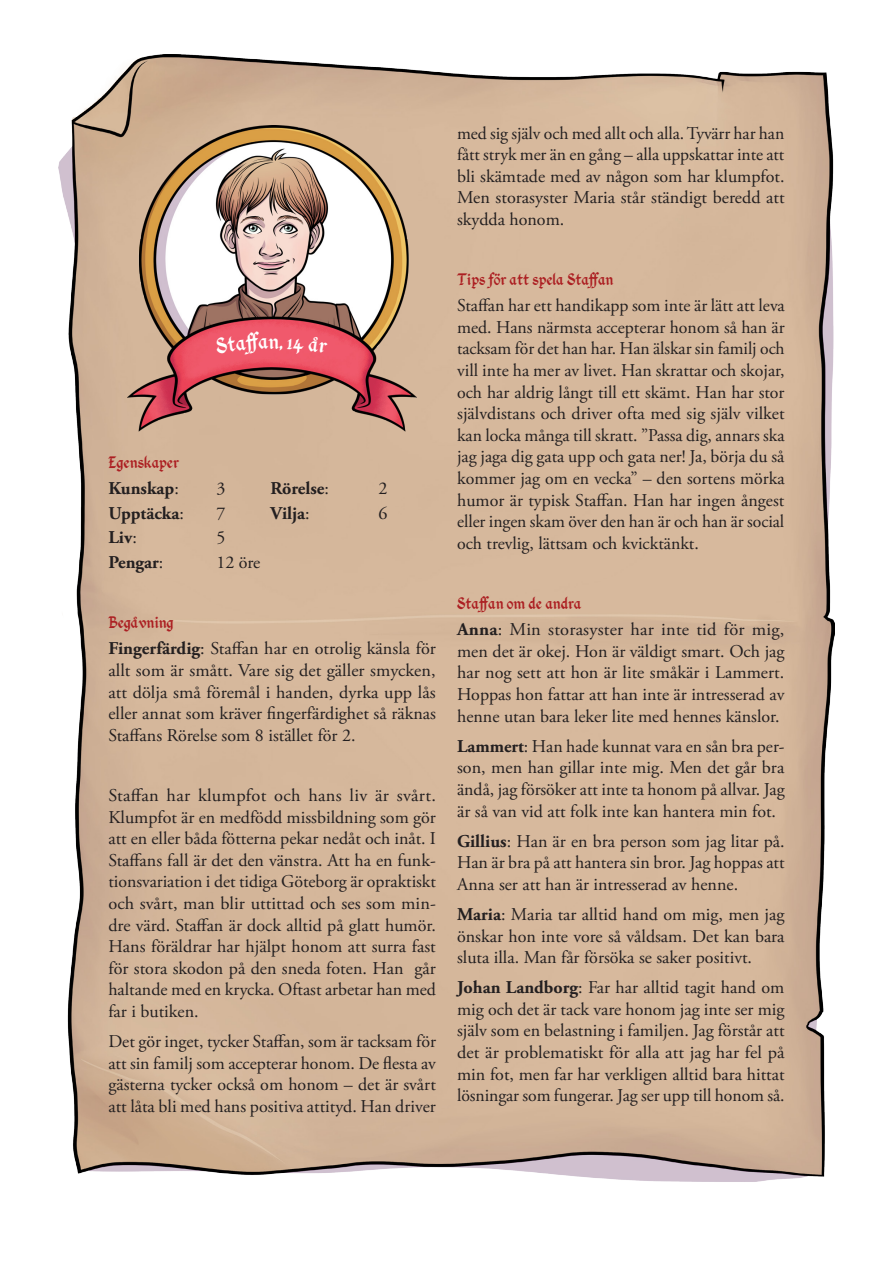
<style>
.page{position:relative;width:893px;height:1263px;background:#fff}
.page>*{position:absolute;margin:0;border:0;box-sizing:border-box;transform-origin:0 0}
.Rollpersonsnamn{font:24px "Kingthings Calligraphica 2";color:#fff}
.Brödtext{font:18px/21.6px "Adobe Garamond Pro";color:#231f20;text-align:justify}
.Styckerubrik_liten{font:18px "Kingthings Calligraphica 2";color:#ac1f22}
.Brödtext_copy{font:700 18px "Adobe Garamond Pro";color:#231f20}
.Brödtext-2{font:700 18px "Adobe Garamond Pro";color:#231f20}
.Brödtext_copy-2{font:18px "Adobe Garamond Pro";color:#231f20}
.s1{font-weight:400}
.s2{font-weight:700}
</style>
<div class="page">
<img style="left:59px;top:54px;width:775px;height:1128px">
<img style="left:128px;top:125px;width:288px;height:306px">
<svg style="left:215px;top:332px;width:54px;height:22px"></svg>
<svg style="left:279px;top:336px;width:49px;height:19px"></svg>
<p class="Rollpersonsnamn" style="left:268px;top:327px;width:12px">n</p>
<p class="Styckerubrik_liten" style="left:108px;top:452px;width:72px">Egenskaper</p>
<p class="Brödtext_copy" style="left:108px;top:478px;width:72px">Kunskap<span class="s1">:</span></p>
<p class="Brödtext_copy-2" style="left:216px;top:478px;width:10px">3</p>
<p class="Brödtext_copy" style="left:270px;top:478px;width:60px">Rörelse<span class="s1">:</span></p>
<p class="Brödtext_copy-2" style="left:378px;top:478px;width:10px">2</p>
<p class="Brödtext_copy" style="left:108px;top:503px;width:77px">Upptäcka<span class="s1">:</span></p>
<p class="Brödtext_copy-2" style="left:216px;top:502px;width:10px">7</p>
<p class="Brödtext_copy" style="left:270px;top:503px;width:41px">Vilja<span class="s1">:</span></p>
<p class="Brödtext_copy-2" style="left:378px;top:502px;width:10px">6</p>
<p class="Brödtext_copy" style="left:108px;top:527px;width:30px">Liv<span class="s1">:</span></p>
<p class="Brödtext_copy-2" style="left:216px;top:527px;width:10px">5</p>
<p class="Brödtext-2" style="left:108px;top:552px;width:56px">Pengar<span class="s1">:</span></p>
<p class="Brödtext" style="left:216px;top:552px;width:45px">12 öre</p>
<p class="Styckerubrik_liten" style="left:108px;top:612px;width:67px">Begåvning</p>
<p class="Brödtext" style="left:108px;top:638px;width:329px"><span class="s2">Fingerfärdig</span>: Staffan har en otrolig känsla för allt som är smått. Vare sig det gäller smycken, att dölja små föremål i handen, dyrka upp lås eller annat som kräver fingerfärdighet så räknas Staffans Rörelse som 8 istället för 2.</p>
<p class="Brödtext" style="left:108px;top:785px;width:329px">Staffan har klumpfot och hans liv är svårt.<br>Klumpfot är en medfödd missbildning som gör att en eller båda fötterna pekar nedåt och inåt. I Staffans fall är det den vänstra. Att ha en funk&shy;tionsvariation i det tidiga Göteborg är opraktiskt och svårt, man blir uttittad och ses som min&shy;dre värd. Staffan är dock alltid på glatt humör.<br>Hans föräldrar har hjälpt honom att surra fast för stora skodon på den sneda foten. Han går haltande med en krycka. Oftast arbetar han med far i butiken.</p>
<p class="Brödtext" style="left:108px;top:1031px;width:329px">Det gör inget, tycker Staffan, som är tacksam för att sin familj som accepterar honom. De flesta av gästerna tycker också om honom – det är svårt att låta bli med hans positiva attityd. Han driver</p>
<p class="Brödtext" style="left:457px;top:123px;width:329px">med sig själv och med allt och alla. Tyvärr har han fått stryk mer än en gång – alla uppskattar inte att bli skämtade med av någon som har klumpfot.<br>Men storasyster Maria står ständigt beredd att skydda honom.</p>
<p class="Styckerubrik_liten" style="left:457px;top:269px;width:158px">Tips för att spela Staffan</p>
<p class="Brödtext" style="left:457px;top:295px;width:329px">Staffan har ett handikapp som inte är lätt att leva med. Hans närmsta accepterar honom så han är tacksam för det han har. Han älskar sin familj och vill inte ha mer av livet. Han skrattar och skojar, och har aldrig långt till ett skämt. Han har stor självdistans och driver ofta med sig själv vilket kan locka många till skratt. ”Passa dig, annars ska jag jaga dig gata upp och gata ner! Ja, börja du så kommer jag om en vecka” – den sortens mörka humor är typisk Staffan. Han har ingen ångest eller ingen skam över den han är och han är social och trevlig, lättsam och kvicktänkt.</p>
<p class="Styckerubrik_liten" style="left:457px;top:593px;width:126px">Staffan om de andra</p>
<p class="Brödtext" style="left:457px;top:619px;width:329px"><span class="s2">Anna</span>: Min storasyster har inte tid för mig, men det är okej. Hon är väldigt smart. Och jag har nog sett att hon är lite småkär i Lammert.<br>Hoppas hon fattar att han inte är intresserad av henne utan bara leker lite med hennes känslor.</p>
<p class="Brödtext" style="left:457px;top:736px;width:329px"><span class="s2">Lammert</span>: Han hade kunnat vara en sån bra per&shy;son, men han gillar inte mig. Men det går bra ändå, jag försöker att inte ta honom på allvar. Jag är så van vid att folk inte kan hantera min fot.</p>
<p class="Brödtext" style="left:457px;top:831px;width:329px"><span class="s2">Gillius</span>: Han är en bra person som jag litar på.<br>Han är bra på att hantera sin bror. Jag hoppas att Anna ser att han är intresserad av henne.</p>
<p class="Brödtext" style="left:457px;top:904px;width:329px"><span class="s2">Maria</span>: Maria tar alltid hand om mig, men jag önskar hon inte vore så våldsam. Det kan bara sluta illa. Man får försöka se saker positivt.</p>
<p class="Brödtext" style="left:457px;top:977px;width:329px"><span class="s2">Johan Landborg</span>: Far har alltid tagit hand om mig och det är tack vare honom jag inte ser mig själv som en belastning i familjen. Jag förstår att det är problematiskt för alla att jag har fel på min fot, men far har verkligen alltid bara hittat lösningar som fungerar. Jag ser upp till honom så.</p>
</div>
